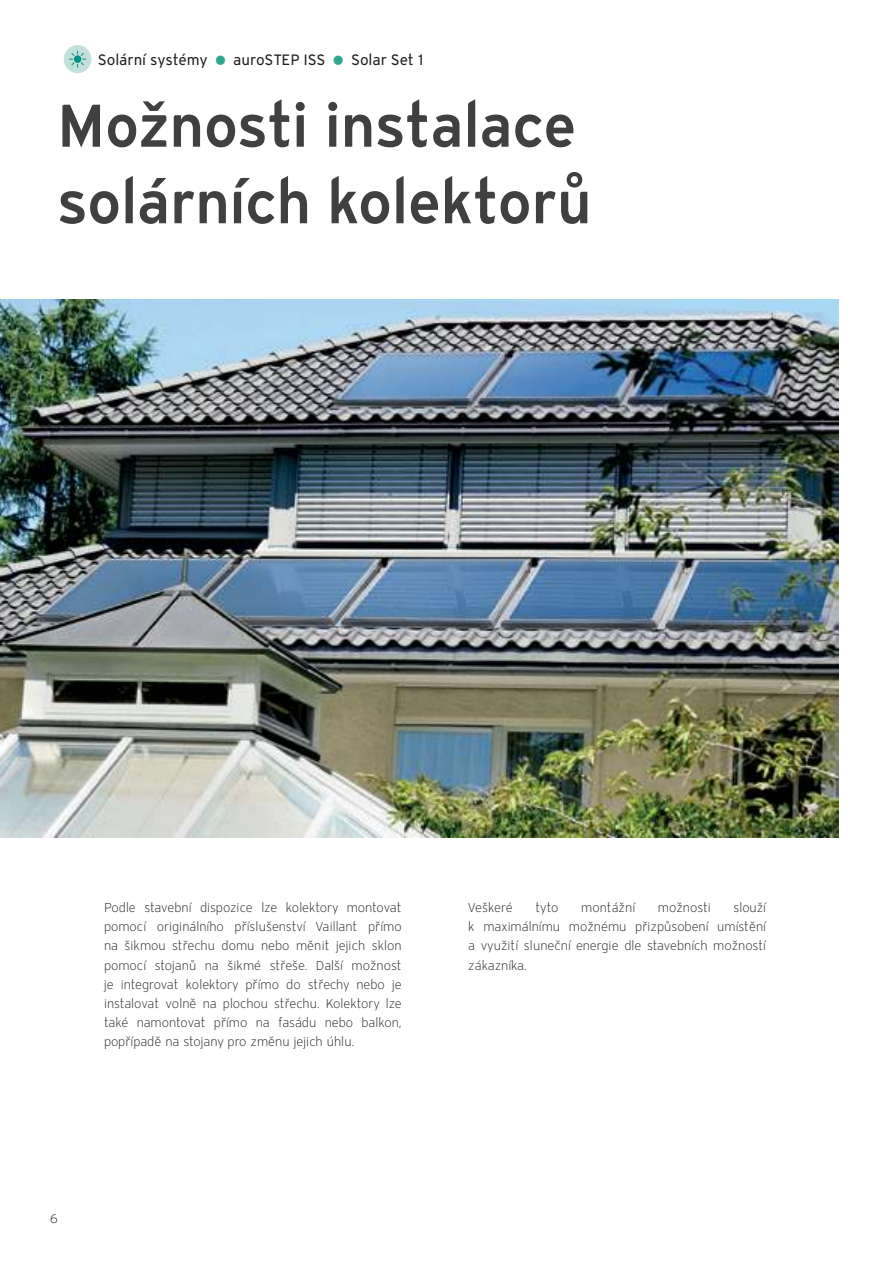
<style>
.page{position:relative;width:893px;height:1263px;background:#fff}
.page>*{position:absolute;margin:0;border:0;box-sizing:border-box;transform-origin:0 0}
.t1{font:600 60px/76.5px "Vaillant 16";letter-spacing:-.015em;color:#404041}
.t2{font:15px "Vaillant 16";letter-spacing:-.005em;color:#221f1f}
.t3{font:300 12.75px/19.2px "Vaillant 16";color:#221f1f;text-align:justify}
.s1{font-weight:300;font-size:36px;color:#2fa68e}
</style>
<div class="page">
<div style="left:64px;top:45px;width:27px;height:28px;background:#c4e0db;border-radius:50%"></div>
<svg style="left:69px;top:51px;width:17px;height:17px"></svg>
<img style="left:0;top:300px;width:839px;height:537px">
<p class="t2" style="left:98px;top:54px;width:328px">Solární systémy <span class="s1">•</span> auroSTEP ISS <span class="s1">•</span> Solar Set 1</p>
<h1 class="t1" style="left:57px;top:85px;width:536px">Možnosti instalace solárních kolektorů</h1>
<p class="t3" style="left:104px;top:898px;width:299px">Podle stavební dispozice lze kolektory montovat pomocí originálního příslušenství Vaillant přímo na šikmou střechu domu nebo měnit jejich sklon pomocí stojanů na šikmé střeše. Další možnost je integrovat kolektory přímo do střechy nebo je instalovat volně na plochou střechu. Kolektory lze také namontovat přímo na fasádu nebo balkon, popřípadě na stojany pro změnu jejich úhlu.</p>
<p class="t3" style="left:468px;top:898px;width:46px">Veškeré</p>
<p class="t3" style="left:535px;top:898px;width:24px">tyto</p>
<p class="t3" style="left:581px;top:898px;width:55px">montážní</p>
<p class="t3" style="left:658px;top:898px;width:54px">možnosti</p>
<p class="t3" style="left:468px;top:898px;width:299px;text-indent:265px">slouží k maximálnímu možnému přizpůsobení umístění a využití sluneční energie dle stavebních možností zákazníka.</p>
<p class="t3" style="left:50px;top:1209px;width:10px">6</p>
</div>
